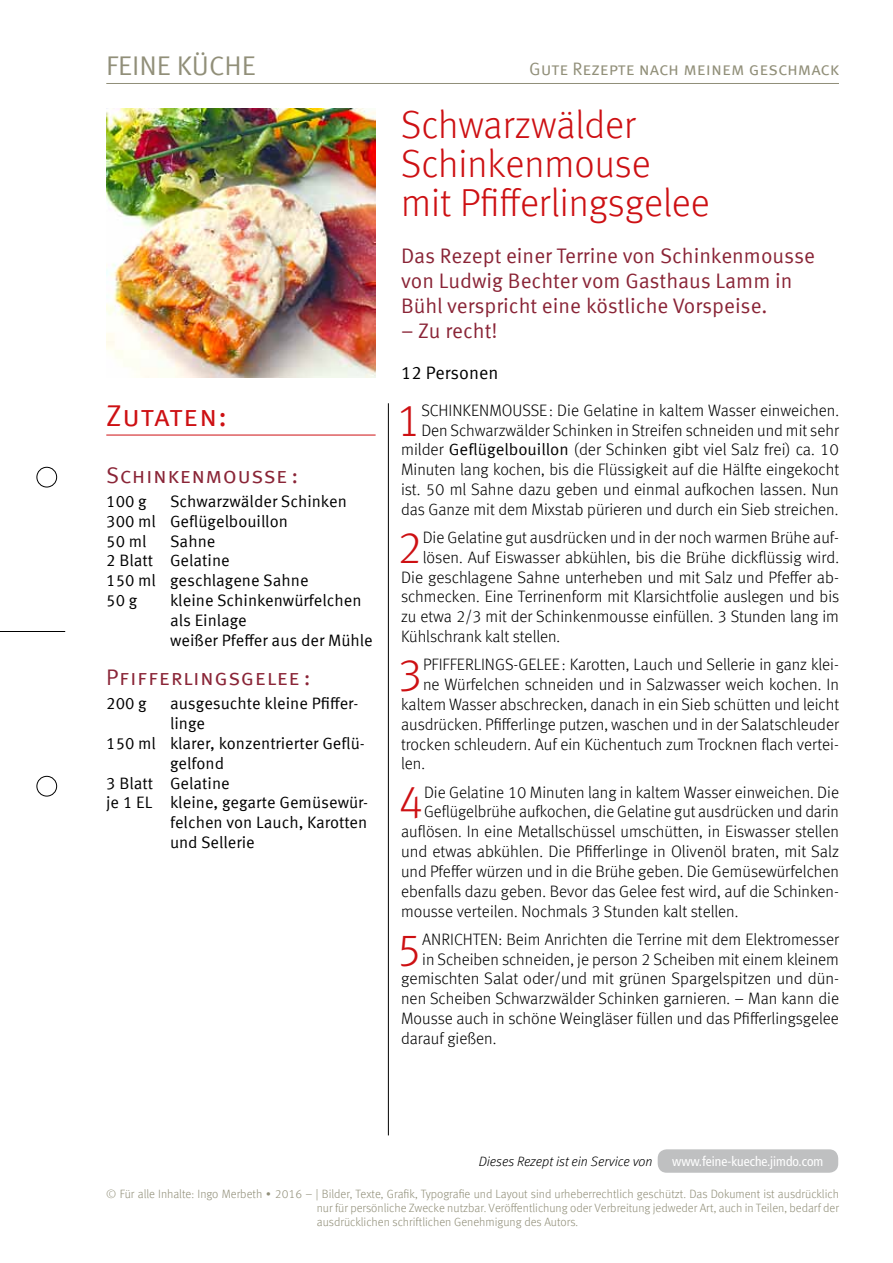
<style>
.page{position:relative;width:893px;height:1263px;background:#fff}
.page>*{position:absolute;margin:0;border:0;box-sizing:border-box;transform-origin:0 0}
.t1{font:300 45.3px "Meta Offc";color:#cd1013}
.t2{font:300 39px/39px "Meta Offc";color:#cd1013}
.t3{font:30px "Meta Sc Offc Norm";letter-spacing:.01em;color:#cd1013}
.t4{font:27px "Meta Sc Offc Norm";color:#918f79}
.t5{font:22.5px "Meta Sc Offc Norm";letter-spacing:.025em;color:#8a2537}
.t6{font:21px/25.2px "Meta Offc Norm";color:#8a2537}
.t7{font:18px "Meta Sc Offc Norm";letter-spacing:-.005em;color:#918f79}
.t8{font:18px "Meta Offc Norm";color:#000}
.t9{font:300 16.5px/19.8px "Meta Offc";color:#000;text-align:right}
.t10{font:16.5px/19.8px "Meta Offc Norm";color:#000}
.t11{font:italic 300 13.5px "Meta Offc";color:#000}
.t12{font:condensed 13.5px "Frutiger LT Std";color:#fff}
.t13{font:300 12px/14.4px "Meta Offc";color:#918f79;text-align:justify}
.s1{font-family:"Meta Offc Norm";font-weight:400}
</style>
<div class="page">
<hr style="left:106px;top:83px;width:733px;height:1px;background:#918f79">
<div style="left:37px;top:467px;width:20px;height:20px;border:1px solid #000;border-radius:50%"></div>
<div style="left:37px;top:776px;width:20px;height:20px;border:1px solid #000;border-radius:50%"></div>
<hr style="left:0;top:631px;width:65px;height:1px;background:#000">
<div style="left:658px;top:1149px;width:180px;height:24px;background:#bfc0c1;border-radius:9px"></div>
<hr style="left:388px;top:403px;width:1px;height:732px;background:#000">
<hr style="left:106px;top:435px;width:270px;height:1px;background:#cd1013">
<img style="left:106px;top:108px;width:270px;height:270px">
<h3 class="t4" style="left:106px;top:50px;width:151px">FEINE KÜCHE</h3>
<p class="t7" style="left:529px;top:58px;width:311px">Gute Rezepte nach meinem geschmack</p>
<h2 class="t2" style="left:401px;top:106px;width:310px">Schwarzwälder<br>Schinkenmouse mit Pfifferlingsgelee</h2>
<p class="t6" style="left:401px;top:243px;width:415px">Das Rezept einer Terrine von Schinkenmousse von Ludwig Bechter vom Gasthaus Lamm in<br>Bühl verspricht eine köstliche Vorspeise.</p>
<p class="t6" style="left:401px;top:319px;width:98px">– Zu recht!</p>
<h3 class="t3" style="left:106px;top:398px;width:122px">Zutaten:</h3>
<h3 class="t5" style="left:106px;top:462px;width:193px">Schinkenmousse :</h3>
<p class="t10" style="left:106px;top:492px;width:42px">100 g</p>
<p class="t10" style="left:106px;top:492px;width:242px;text-indent:64px">Schwarzwälder Schinken<br>300 ml Geflügelbouillon<br>50 ml</p>
<p class="t10" style="left:106px;top:531px;width:204px;text-indent:64px">Sahne<br>2 Blatt Gelatine<br>150 ml geschlagene Sahne<br>50 g</p>
<p class="t10" style="left:170px;top:591px;width:204px">kleine Schinkenwürfelchen als Einlage<br>weißer Pfeffer aus der Mühle</p>
<h3 class="t5" style="left:106px;top:664px;width:206px">Pfifferlingsgelee :</h3>
<p class="t10" style="left:106px;top:694px;width:42px">200 g</p>
<p class="t10" style="left:170px;top:694px;width:190px">ausgesuchte kleine Pfiffer-</p>
<p class="t10" style="left:170px;top:714px;width:37px">linge</p>
<p class="t10" style="left:106px;top:734px;width:260px">150 ml klarer, konzentrierter Geflü-</p>
<p class="t10" style="left:170px;top:754px;width:56px">gelfond</p>
<p class="t10" style="left:106px;top:773px;width:125px">3 Blatt Gelatine</p>
<p class="t10" style="left:106px;top:793px;width:263px">je 1 EL kleine, gegarte Gemüsewür-</p>
<p class="t10" style="left:170px;top:813px;width:199px">felchen von Lauch, Karotten</p>
<p class="t10" style="left:170px;top:833px;width:86px">und Sellerie</p>
<p class="t8" style="left:401px;top:362px;width:99px">12 Personen</p>
<p class="t9" style="left:401px;top:400px;width:439px">SCHINKENMOUSSE: Die Gelatine in kaltem Wasser einweichen.<br>Den Schwarzwälder Schinken in Streifen schneiden und mit sehr milder <span class="s1">Geflügelbouillon</span> (der Schinken gibt viel Salz frei) ca. 10<br>Minuten lang kochen, bis die Flüssigkeit auf die Hälfte eingekocht ist. 50 ml Sahne dazu geben und einmal aufkochen lassen. Nun das Ganze mit dem Mixstab pürieren und durch ein Sieb streichen.</p>
<h1 class="t1" style="left:397px;top:521px;width:27px">2</h1>
<p class="t9" style="left:423px;top:528px;width:418px">Die Gelatine gut ausdrücken und in der noch warmen Brühe auf-</p>
<h1 class="t1" style="left:395px;top:394px;width:27px">1</h1>
<p class="t9" style="left:423px;top:548px;width:418px">lösen. Auf Eiswasser abkühlen, bis die Brühe dickflüssig wird.</p>
<p class="t9" style="left:401px;top:567px;width:439px">Die geschlagene Sahne unterheben und mit Salz und Pfeffer ab-</p>
<p class="t9" style="left:401px;top:587px;width:439px">schmecken. Eine Terrinenform mit Klarsichtfolie auslegen und bis</p>
<p class="t9" style="left:401px;top:607px;width:439px">zu etwa 2/3 mit der Schinkenmousse einfüllen. 3 Stunden lang im</p>
<p class="t9" style="left:401px;top:627px;width:161px">Kühlschrank kalt stellen.</p>
<h1 class="t1" style="left:397px;top:649px;width:27px">3</h1>
<p class="t9" style="left:423px;top:655px;width:417px">PFIFFERLINGS-GELEE: Karotten, Lauch und Sellerie in ganz klei-</p>
<p class="t9" style="left:423px;top:675px;width:417px">ne Würfelchen schneiden und in Salzwasser weich kochen. In</p>
<p class="t9" style="left:401px;top:695px;width:440px">kaltem Wasser abschrecken, danach in ein Sieb schütten und leicht</p>
<p class="t9" style="left:401px;top:715px;width:439px">ausdrücken. Pfifferlinge putzen, waschen und in der Salatschleuder</p>
<p class="t9" style="left:401px;top:734px;width:439px">trocken schleudern. Auf ein Küchentuch zum Trocknen flach vertei-</p>
<p class="t9" style="left:401px;top:754px;width:25px">len.</p>
<h1 class="t1" style="left:398px;top:776px;width:27px">4</h1>
<p class="t9" style="left:424px;top:782px;width:416px">Die Gelatine 10 Minuten lang in kaltem Wasser einweichen. Die</p>
<p class="t9" style="left:424px;top:802px;width:416px">Geflügelbrühe aufkochen, die Gelatine gut ausdrücken und darin</p>
<p class="t9" style="left:401px;top:822px;width:439px">auflösen. In eine Metallschüssel umschütten, in Eiswasser stellen</p>
<p class="t9" style="left:401px;top:842px;width:439px">und etwas abkühlen. Die Pfifferlinge in Olivenöl braten, mit Salz</p>
<p class="t9" style="left:401px;top:862px;width:439px">und Pfeffer würzen und in die Brühe geben. Die Gemüsewürfelchen</p>
<p class="t9" style="left:401px;top:881px;width:439px">ebenfalls dazu geben. Bevor das Gelee fest wird, auf die Schinken-</p>
<p class="t9" style="left:401px;top:901px;width:339px">mousse verteilen. Nochmals 3 Stunden kalt stellen.</p>
<h1 class="t1" style="left:396px;top:923px;width:27px">5</h1>
<p class="t9" style="left:422px;top:930px;width:418px">ANRICHTEN: Beim Anrichten die Terrine mit dem Elektromesser</p>
<p class="t9" style="left:422px;top:949px;width:418px">in Scheiben schneiden, je person 2 Scheiben mit einem kleinem</p>
<p class="t9" style="left:401px;top:969px;width:439px">gemischten Salat oder/und mit grünen Spargelspitzen und dün-</p>
<p class="t9" style="left:401px;top:989px;width:439px">nen Scheiben Schwarzwälder Schinken garnieren. – Man kann die</p>
<p class="t9" style="left:401px;top:1009px;width:439px">Mousse auch in schöne Weingläser füllen und das Pfifferlingsgelee</p>
<p class="t9" style="left:401px;top:1029px;width:97px">darauf gießen.</p>
<p class="t11" style="left:479px;top:1154px;width:175px">Dieses Rezept ist ein Service von</p>
<p class="t12" style="left:672px;top:1153px;width:153px">www.feine-kueche.jimdo.com</p>
<p class="t13" style="left:317px;top:1186px;width:524px;text-indent:-210px">© Für alle Inhalte: Ingo Merbeth ∙ 2016 – | Bilder, Texte, Grafik, Typografie und Layout sind urheberrechtlich geschützt. Das Dokument ist ausdrücklich nur für persönliche Zwecke nutzbar. Veröffentlichung oder Verbreitung jedweder Art, auch in Teilen, bedarf der ausdrücklichen schriftlichen Genehmigung des Autors.</p>
</div>
